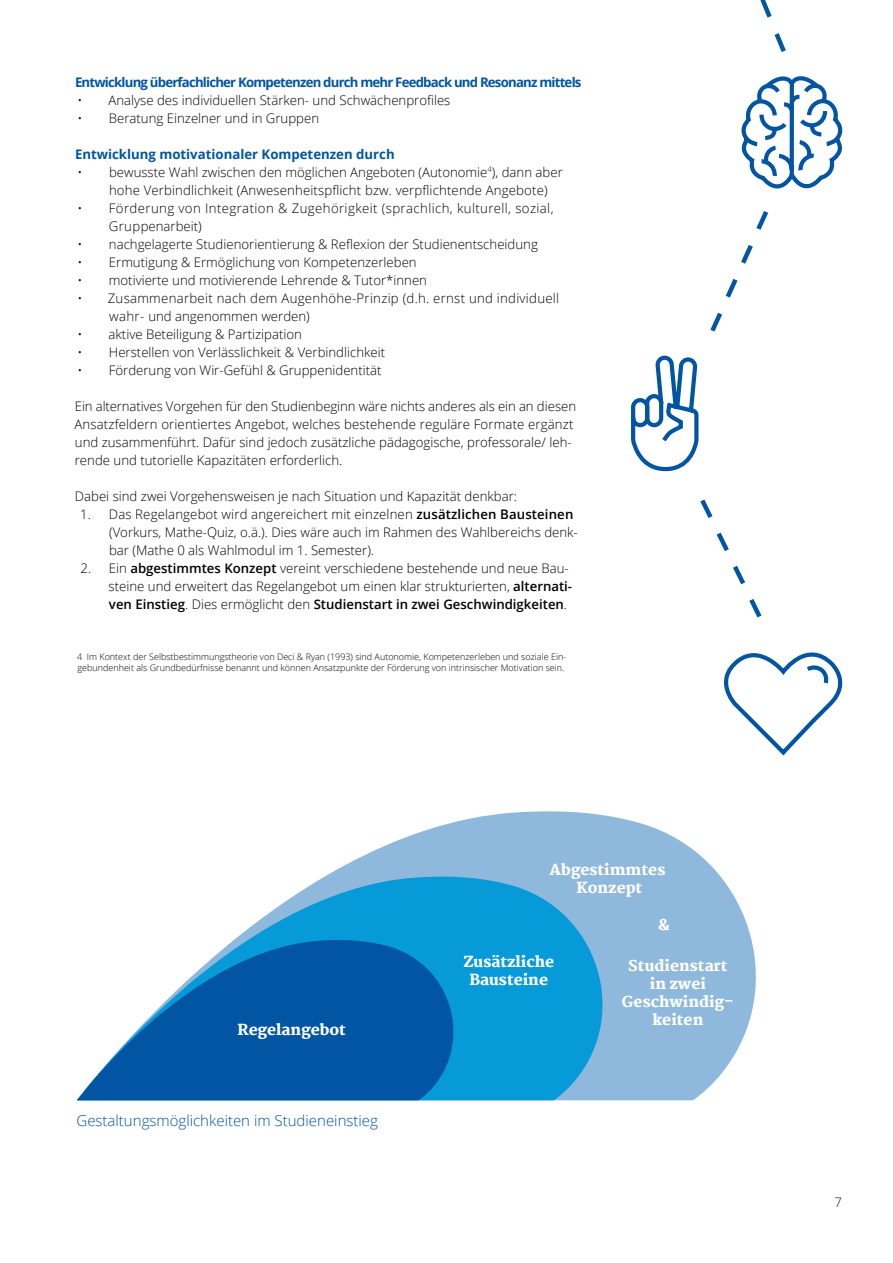
<style>
.page{position:relative;width:893px;height:1263px;background:#fff}
.page>*{position:absolute;margin:0;border:0;box-sizing:border-box;transform-origin:0 0}
.t1{font:800 15px/18px "Martel";color:#fff;text-align:center}
.t2{font:300 15px "Open Sans";color:#0155a2}
.t3{font:300 13.2px/18px "Open Sans";color:#000}
.t4{font:300 13.2px/18px "Open Sans";letter-spacing:.02em;color:#000}
.t5{font:300 13.2px/18px "Open Sans";letter-spacing:.03em;color:#000}
.t6{font:700 13.2px "Open Sans";letter-spacing:-.06em;color:#0155a2}
.t7{font:700 13.2px "Open Sans";color:#0155a2}
.t8{font:300 13.2px "Open Sans";color:#231f20}
.t9{font:300 9px/10.8px "Open Sans";color:#000}
.s1{font-weight:600}
</style>
<div class="page">
<svg style="left:328px;top:811px;width:428px;height:289px;fill:#8fb9dc"></svg>
<svg style="left:235px;top:875px;width:395px;height:225px;background:#3aa8db"></svg>
<svg style="left:77px;top:939px;width:396px;height:161px;fill:#0155a2"></svg>
<svg style="left:700px;top:499px;width:62px;height:119px"></svg>
<svg style="left:741px;top:76px;width:102px;height:113px"></svg>
<svg style="left:724px;top:652px;width:119px;height:104px"></svg>
<svg style="left:631px;top:211px;width:137px;height:261px"></svg>
<svg style="left:760px;top:0;width:26px;height:52px"></svg>
<p class="t6" style="left:75px;top:73px;width:508px">Entwicklung überfachlicher Kompetenzen durch mehr Feedback und Resonanz mittels</p>
<p class="t3" style="left:77px;top:90px;width:375px">• Analyse des individuellen Stärken- und Schwächenprofiles</p>
<p class="t3" style="left:77px;top:109px;width:243px">• Beratung Einzelner und in Gruppen</p>
<p class="t7" style="left:75px;top:145px;width:321px">Entwicklung motivationaler Kompetenzen durch</p>
<p class="t3" style="left:109px;top:163px;width:455px;text-indent:-32px">• bewusste Wahl zwischen den möglichen Angeboten (Autonomie<sup>4</sup>), dann aber hohe Verbindlichkeit (Anwesenheitspflicht bzw. verpflichtende Angebote)</p>
<p class="t5" style="left:109px;top:199px;width:446px;text-indent:-31px">• Förderung von Integration &amp; Zugehörigkeit (sprachlich, kulturell, sozial,<br>Gruppenarbeit)</p>
<p class="t3" style="left:77px;top:235px;width:462px">• nachgelagerte Studienorientierung &amp; Reflexion der Studienentscheidung</p>
<p class="t3" style="left:77px;top:253px;width:341px">• Ermutigung &amp; Ermöglichung von Kompetenzerleben</p>
<p class="t3" style="left:77px;top:271px;width:351px">• motivierte und motivierende Lehrende &amp; Tutor*innen</p>
<p class="t4" style="left:109px;top:289px;width:451px;text-indent:-32px">• Zusammenarbeit nach dem Augenhöhe-Prinzip (d.h. ernst und individuell wahr- und angenommen werden)</p>
<p class="t3" style="left:77px;top:324px;width:226px">• aktive Beteiligung &amp; Partizipation</p>
<p class="t3" style="left:77px;top:343px;width:309px">• Herstellen von Verlässlichkeit &amp; Verbindlichkeit</p>
<p class="t3" style="left:77px;top:361px;width:306px">• Förderung von Wir-Gefühl &amp; Gruppenidentität</p>
<p class="t3" style="left:75px;top:397px;width:503px">Ein alternatives Vorgehen für den Studienbeginn wäre nichts anderes als ein an diesen Ansatzfeldern orientiertes Angebot, welches bestehende reguläre Formate ergänzt und zusammenführt. Dafür sind jedoch zusätzliche pädagogische, professorale/ leh&shy;rende und tutorielle Kapazitäten erforderlich.</p>
<p class="t3" style="left:75px;top:486px;width:444px">Dabei sind zwei Vorgehensweisen je nach Situation und Kapazität denkbar:</p>
<p class="t3" style="left:109px;top:504px;width:470px;text-indent:-29px">1. Das Regelangebot wird angereichert mit einzelnen <span class="s1">zusätzlichen Bausteinen </span>(Vorkurs, Mathe-Quiz, o.ä.). Dies wäre auch im Rahmen des Wahlbereichs denk&shy;bar (Mathe 0 als Wahlmodul im 1. Semester).</p>
<p class="t3" style="left:109px;top:558px;width:465px;text-indent:-28px">2. Ein <span class="s1">abgestimmtes Konzept</span> vereint verschiedene bestehende und neue Bau&shy;steine und erweitert das Regelangebot um einen klar strukturierten, <span class="s1">alternati&shy;ven Einstieg</span>. Dies ermöglicht den <span class="s1">Studienstart in zwei Geschwindigkeiten</span>.</p>
<p class="t9" style="left:77px;top:651px;width:491px">4 Im Kontext der Selbstbestimmungstheorie von Deci &amp; Ryan (1993) sind Autonomie, Kompetenzerleben und soziale Ein&shy;gebundenheit als Grundbedürfnisse benannt und können Ansatzpunkte der Förderung von intrinsischer Motivation sein.</p>
<p class="t1" style="left:550px;top:861px;width:117px">Abgestimmtes<br>Konzept</p>
<p class="t1" style="left:238px;top:1021px;width:110px">Regelangebot</p>
<p class="t2" style="left:77px;top:1110px;width:303px">Gestaltungsmöglichkeiten im Studieneinstieg</p>
<p class="t1" style="left:463px;top:953px;width:92px">Zusätzliche<br>Bausteine</p>
<p class="t1" style="left:658px;top:916px;width:13px">&amp;</p>
<p class="t1" style="left:622px;top:956px;width:113px">Studienstart in zwei<br>Geschwindig&shy;keiten</p>
<p class="t8" style="left:834px;top:1193px;width:9px">7</p>
</div>
